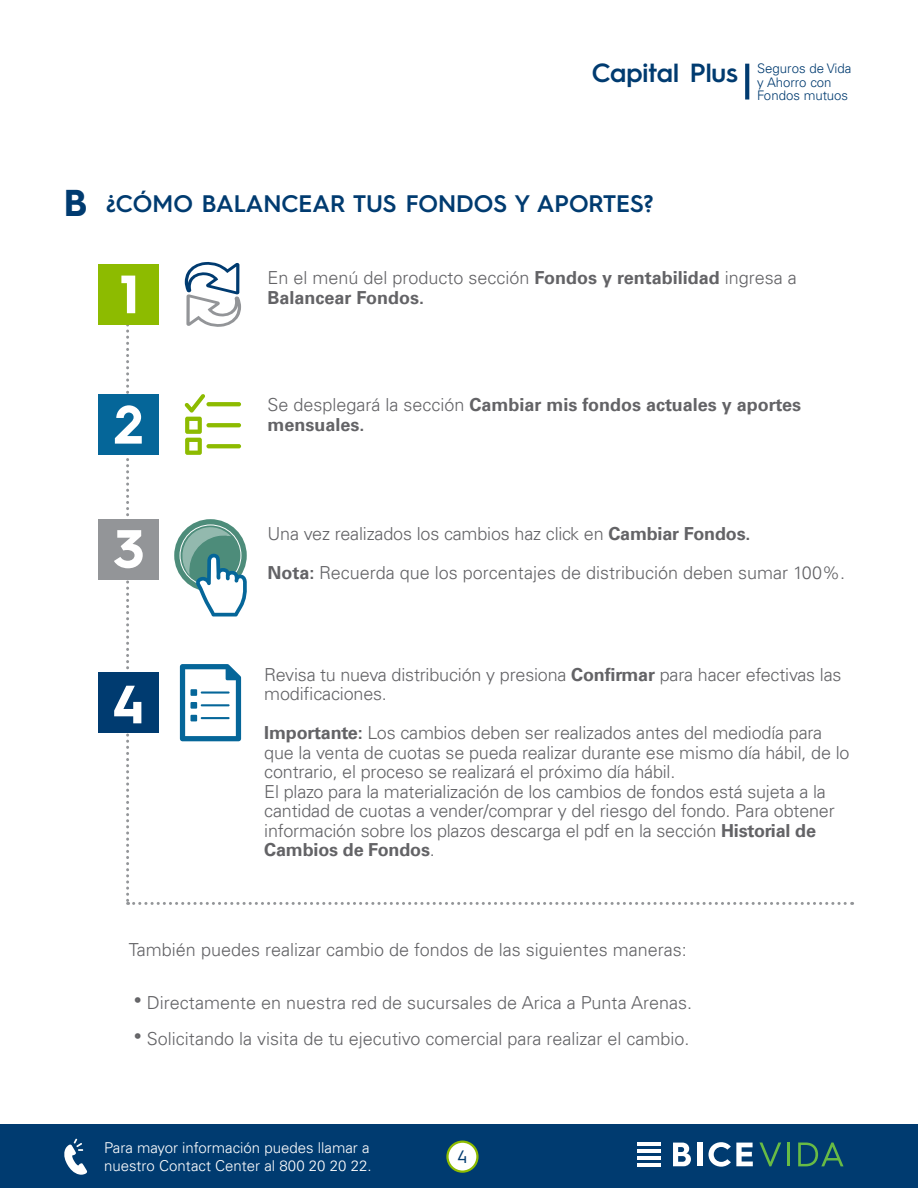
<style>
.page{position:relative;width:918px;height:1188px;background:#fff}
.page>*{position:absolute;margin:0;border:0;box-sizing:border-box;transform-origin:0 0}
.t1{font:700 54px "Hurme Geometric Sans 3";color:#fff}
.t2{font:700 37.5px "Hurme Geometric Sans 3";color:#003b70}
.t3{font:600 26.4px "Hurme Geometric Sans 3";color:#003b70}
.t4{font:600 24px "Hurme Geometric Sans 3";color:#003b70}
.t5{font:300 18px/19.5px "Univers LT";letter-spacing:-.01em;color:#636366}
.t6{font:700 18px/19.5px "Univers LT";color:#636366}
.t7{font:18px "Hurme Geometric Sans 3";color:#003b70}
.t8{font:300 15px "Univers LT";color:#fff}
.t9{font:300 13.2px/13.2px "Univers LT";color:#003b70}
.s1{font-weight:300}
.s2{font-weight:700}
</style>
<div class="page">
<svg style="left:745px;top:64px;width:4px;height:36px"></svg>
<div style="left:98px;top:264px;width:60px;height:60px;background:#8dbb00"></div>
<div style="left:98px;top:394px;width:60px;height:61px;background:#056699"></div>
<div style="left:98px;top:519px;width:60px;height:60px;background:#939598"></div>
<div style="left:98px;top:673px;width:60px;height:60px;background:#003b70"></div>
<svg style="left:114px;top:262px;width:739px;height:643px"></svg>
<div style="left:0;top:1125px;width:918px;height:63px;background:#003b70"></div>
<svg style="left:759px;top:1143px;width:22px;height:23px"></svg>
<hr style="left:787px;top:1143px;width:3px;height:23px;background:#68bb45">
<svg style="left:798px;top:1143px;width:46px;height:23px"></svg>
<hr style="left:637px;top:1143px;width:24px;height:3px;background:#fff">
<hr style="left:637px;top:1149px;width:24px;height:4px;background:#fff">
<hr style="left:637px;top:1156px;width:24px;height:4px;background:#fff">
<hr style="left:637px;top:1163px;width:24px;height:3px;background:#fff">
<svg style="left:673px;top:1143px;width:18px;height:23px"></svg>
<div style="left:697px;top:1143px;width:5px;height:23px;background:#fff"></div>
<svg style="left:709px;top:1142px;width:44px;height:25px"></svg>
<svg style="left:64px;top:1139px;width:23px;height:36px"></svg>
<div style="left:447px;top:1142px;width:30px;height:30px;background:#fff;border-radius:50%"></div>
<div style="left:446px;top:1141px;width:33px;height:32px;border:2px solid #8dbb00;border-radius:50%"></div>
<p class="t3" style="left:592px;top:54px;width:148px">Capital Plus</p>
<p class="t9" style="left:757px;top:62px;width:96px">Seguros de Vida y Ahorro con<br>Fondos mutuos</p>
<p class="t2" style="left:64px;top:176px;width:25px">B</p>
<p class="t4" style="left:106px;top:187px;width:549px">¿CÓMO BALANCEAR TUS FONDOS Y APORTES?</p>
<p class="t6" style="left:267px;top:268px;width:531px"><span class="s1">En el menú del producto sección</span> Fondos y rentabilidad <span class="s1">ingresa a<br></span>Balancear Fondos.</p>
<p class="t6" style="left:267px;top:395px;width:535px"><span class="s1">Se desplegará la sección</span> Cambiar mis fondos actuales y aportes mensuales.</p>
<p class="t1" style="left:112px;top:667px;width:34px">4</p>
<p class="t5" style="left:267px;top:524px;width:485px">Una vez realizados los cambios haz click en <span class="s2">Cambiar Fondos.</span></p>
<p class="t5" style="left:267px;top:563px;width:579px"><span class="s2">Nota:</span> Recuerda que los porcentajes de distribución deben sumar 100%.</p>
<p class="t5" style="left:264px;top:665px;width:579px">Revisa tu nueva distribución y presiona <span class="s2">Confirmar</span> para hacer efectivas las modificaciones.</p>
<p class="t5" style="left:264px;top:723px;width:587px"><span class="s2">Importante:</span> Los cambios deben ser realizados antes del mediodía para que la venta de cuotas se pueda realizar durante ese mismo día hábil, de lo contrario, el proceso se realizará el próximo día hábil.</p>
<p class="t5" style="left:264px;top:782px;width:572px">El plazo para la materialización de los cambios de fondos está sujeta a la cantidad de cuotas a vender/comprar y del riesgo del fondo. Para obtener información sobre los plazos descarga el pdf en la sección <span class="s2">Historial de Cambios de Fondos</span>.</p>
<p class="t5" style="left:129px;top:940px;width:560px">También puedes realizar cambio de fondos de las siguientes maneras:</p>
<p class="t5" style="left:147px;top:993px;width:547px">Directamente en nuestra red de sucursales de Arica a Punta Arenas.</p>
<p class="t5" style="left:147px;top:1029px;width:544px">Solicitando la visita de tu ejecutivo comercial para realizar el cambio.</p>
<p class="t8" style="left:104px;top:1138px;width:267px">Para mayor información puedes llamar a</p>
<p class="t8" style="left:104px;top:1156px;width:269px">nuestro Contact Center al 800 20 20 22.</p>
<p class="t7" style="left:457px;top:1144px;width:12px">4</p>
</div>
